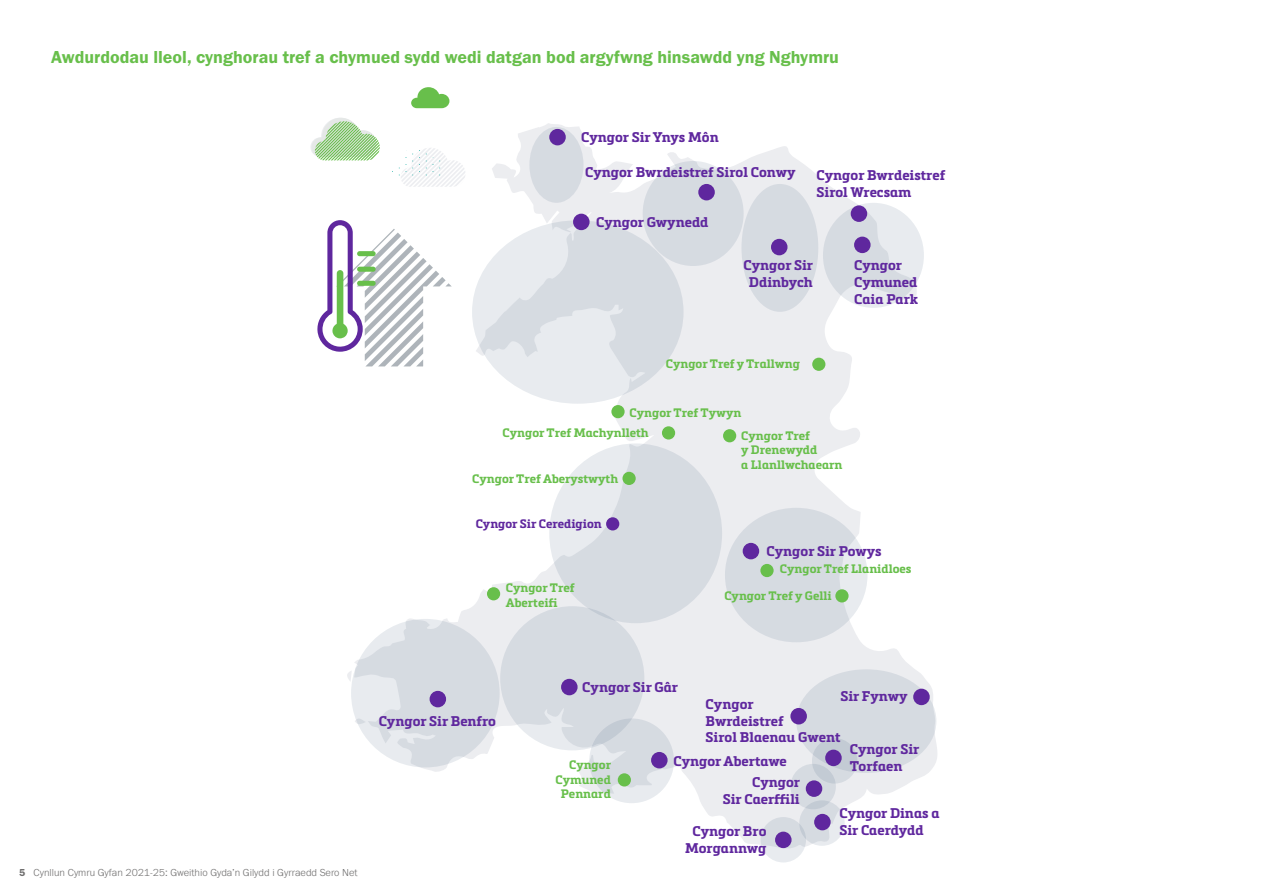
<style>
.page{position:relative;width:1263px;height:893px;background:#fff}
.page>*{position:absolute;margin:0;border:0;box-sizing:border-box;transform-origin:0 0}
.t1{font:18px "Franklin Gothic URW Dem";color:#68bf4b}
.t2{font:700 13.8px/16.6px "Metronic Slab Pro";color:#5f279e}
.t3{font:700 12.15px/14.5px "Metronic Slab Pro";color:#68bf4b}
.t4{font:700 12.15px "Metronic Slab Pro";color:#5f279e}
.t5{font:300 10.5px "Franklin Gothic URW";color:#706f6f}
.s1{font-family:"Franklin Gothic URW Dem";font-weight:400}
</style>
<div class="page">
<svg style="left:354px;top:123px;width:583px;height:726px"></svg>
<svg style="left:355px;top:718px;width:4px;height:8px"></svg>
<svg style="left:347px;top:671px;width:5px;height:10px"></svg>
<div style="left:472px;top:220px;width:211px;height:184px;background:linear-gradient(to bottom,#d9dee4,#e5e8ed);border-radius:50%"></div>
<div style="left:643px;top:161px;width:101px;height:105px;background:#d6dbe1;border-radius:50%"></div>
<div style="left:823px;top:203px;width:101px;height:105px;background:linear-gradient(to bottom,#e0e4e9,#dee2e7);border-radius:50%"></div>
<div style="left:796px;top:669px;width:140px;height:104px;background:#d6dbe1;border-radius:50%"></div>
<div style="left:790px;top:764px;width:46px;height:45px;background:#d6dbe1;border-radius:50%"></div>
<div style="left:589px;top:718px;width:85px;height:85px;background:linear-gradient(to right,#dbe0e5,#dce0e5);border-radius:50%"></div>
<div style="left:741px;top:184px;width:77px;height:128px;background:#d6dbe1;border-radius:50%"></div>
<svg style="left:799px;top:800px;width:46px;height:46px"></svg>
<svg style="left:761px;top:817px;width:45px;height:45px"></svg>
<svg style="left:812px;top:738px;width:45px;height:46px"></svg>
<div style="left:351px;top:619px;width:149px;height:148px;background:linear-gradient(to right,#e3e7eb,#d2d7de);border-radius:50%"></div>
<svg style="left:500px;top:606px;width:144px;height:144px;background:#d6dbe1"></svg>
<div style="left:549px;top:443px;width:173px;height:180px;background:linear-gradient(to right,#e4e7ec,#d2d7de);border-radius:50%"></div>
<div style="left:529px;top:127px;width:54px;height:76px;background:#d6dbe1;border-radius:50%"></div>
<div style="left:725px;top:508px;width:142px;height:134px;background:linear-gradient(to right,#d2d7de,#dfe3e8);border-radius:50%"></div>
<svg style="left:317px;top:220px;width:135px;height:146px"></svg>
<div style="left:357px;top:281px;width:19px;height:5px;background:#68bf4b;border-radius:3px"></div>
<div style="left:357px;top:267px;width:19px;height:5px;background:#68bf4b;border-radius:3px"></div>
<div style="left:357px;top:251px;width:19px;height:5px;background:#68bf4b;border-radius:3px"></div>
<svg style="left:411px;top:87px;width:38px;height:21px"></svg>
<svg style="left:391px;top:148px;width:74px;height:39px"></svg>
<svg style="left:310px;top:118px;width:70px;height:42px"></svg>
<div style="left:814px;top:814px;width:17px;height:16px;background:#5f279e;border-radius:50%"></div>
<div style="left:775px;top:832px;width:16px;height:16px;background:#5f279e;border-radius:50%"></div>
<div style="left:573px;top:214px;width:16px;height:16px;background:#5f279e;border-radius:50%"></div>
<div style="left:698px;top:184px;width:17px;height:16px;background:#5f279e;border-radius:50%"></div>
<div style="left:851px;top:205px;width:16px;height:17px;background:#5f279e;border-radius:50%"></div>
<div style="left:854px;top:237px;width:16px;height:16px;background:#5f279e;border-radius:50%"></div>
<div style="left:913px;top:689px;width:17px;height:16px;background:#5f279e;border-radius:50%"></div>
<div style="left:806px;top:780px;width:16px;height:17px;background:#5f279e;border-radius:50%"></div>
<div style="left:651px;top:752px;width:17px;height:16px;background:#5f279e;border-radius:50%"></div>
<div style="left:771px;top:239px;width:16px;height:16px;background:#5f279e;border-radius:50%"></div>
<div style="left:825px;top:750px;width:17px;height:16px;background:#5f279e;border-radius:50%"></div>
<div style="left:430px;top:691px;width:16px;height:16px;background:#5f279e;border-radius:50%"></div>
<div style="left:561px;top:679px;width:17px;height:16px;background:#5f279e;border-radius:50%"></div>
<div style="left:549px;top:129px;width:17px;height:16px;background:#5f279e;border-radius:50%"></div>
<div style="left:743px;top:543px;width:16px;height:16px;background:#5f279e;border-radius:50%"></div>
<div style="left:790px;top:708px;width:17px;height:16px;background:#5f279e;border-radius:50%"></div>
<div style="left:622px;top:472px;width:14px;height:13px;background:#68bf4b;border-radius:50%"></div>
<div style="left:487px;top:587px;width:13px;height:13px;background:#68bf4b;border-radius:50%"></div>
<div style="left:760px;top:564px;width:14px;height:13px;background:#68bf4b;border-radius:50%"></div>
<div style="left:662px;top:426px;width:13px;height:13px;background:#68bf4b;border-radius:50%"></div>
<div style="left:723px;top:429px;width:13px;height:13px;background:#68bf4b;border-radius:50%"></div>
<div style="left:835px;top:589px;width:13px;height:13px;background:#68bf4b;border-radius:50%"></div>
<div style="left:611px;top:405px;width:14px;height:13px;background:#68bf4b;border-radius:50%"></div>
<div style="left:812px;top:358px;width:13px;height:13px;background:#68bf4b;border-radius:50%"></div>
<div style="left:618px;top:773px;width:13px;height:13px;background:#68bf4b;border-radius:50%"></div>
<div style="left:606px;top:517px;width:13px;height:13px;background:#5f279e;border-radius:50%"></div>
<h2 class="t1" style="left:51px;top:45px;width:789px">Awdurdodau lleol, cynghorau tref a chymued sydd wedi datgan bod argyfwng hinsawdd yng Nghymru</h2>
<p class="t2" style="left:581px;top:128px;width:139px">Cyngor Sir Ynys Môn</p>
<p class="t2" style="left:585px;top:163px;width:212px">Cyngor Bwrdeistref Sirol Conwy</p>
<p class="t2" style="left:596px;top:213px;width:114px">Cyngor Gwynedd</p>
<p class="t2" style="left:816px;top:167px;width:130px">Cyngor Bwrdeistref<br>Sirol Wrecsam</p>
<p class="t2" style="left:743px;top:257px;width:71px;text-align:center">Cyngor Sir<br>Ddinbych</p>
<p class="t2" style="left:854px;top:257px;width:65px">Cyngor<br>Cymuned<br>Caia Park</p>
<p class="t3" style="left:666px;top:356px;width:136px">Cyngor Tref y Trallwng</p>
<p class="t3" style="left:629px;top:405px;width:113px">Cyngor Tref Tywyn</p>
<p class="t3" style="left:503px;top:425px;width:148px">Cyngor Tref Machynlleth</p>
<p class="t3" style="left:741px;top:428px;width:103px">Cyngor Tref<br>y Drenewydd<br>a Llanllwchaearn</p>
<p class="t3" style="left:472px;top:471px;width:147px">Cyngor Tref Aberystwyth</p>
<p class="t4" style="left:476px;top:516px;width:128px">Cyngor Sir Ceredigion</p>
<p class="t2" style="left:766px;top:542px;width:117px">Cyngor Sir Powys</p>
<p class="t3" style="left:506px;top:581px;width:70px">Cyngor Tref<br>Aberteifi</p>
<p class="t3" style="left:780px;top:561px;width:133px">Cyngor Tref Llanidloes</p>
<p class="t3" style="left:724px;top:589px;width:109px">Cyngor Tref y Gelli</p>
<p class="t2" style="left:379px;top:713px;width:119px">Cyngor Sir Benfro</p>
<p class="t5" style="left:19px;top:866px;width:340px"><span class="s1">5</span> Cynllun Cymru Gyfan 2021-25: Gweithio Gyda’n Gilydd i Gyrraedd Sero Net</p>
<p class="t2" style="left:582px;top:679px;width:97px">Cyngor Sir Gâr</p>
<p class="t2" style="left:840px;top:687px;width:69px">Sir Fynwy</p>
<p class="t2" style="left:706px;top:696px;width:136px">Cyngor<br>Bwrdeistref<br>Sirol Blaenau Gwent</p>
<p class="t2" style="left:850px;top:741px;width:71px">Cyngor Sir<br>Torfaen</p>
<p class="t2" style="left:673px;top:752px;width:115px">Cyngor Abertawe</p>
<p class="t3" style="left:555px;top:758px;width:57px;text-align:right">Cyngor<br>Cymuned<br>Pennard</p>
<p class="t2" style="left:723px;top:774px;width:79px;text-align:right">Cyngor<br>Sir Caerffili</p>
<p class="t2" style="left:685px;top:823px;width:83px;text-align:center">Cyngor Bro<br>Morgannwg</p>
<p class="t2" style="left:839px;top:805px;width:102px">Cyngor Dinas a<br>Sir Caerdydd</p>
</div>
